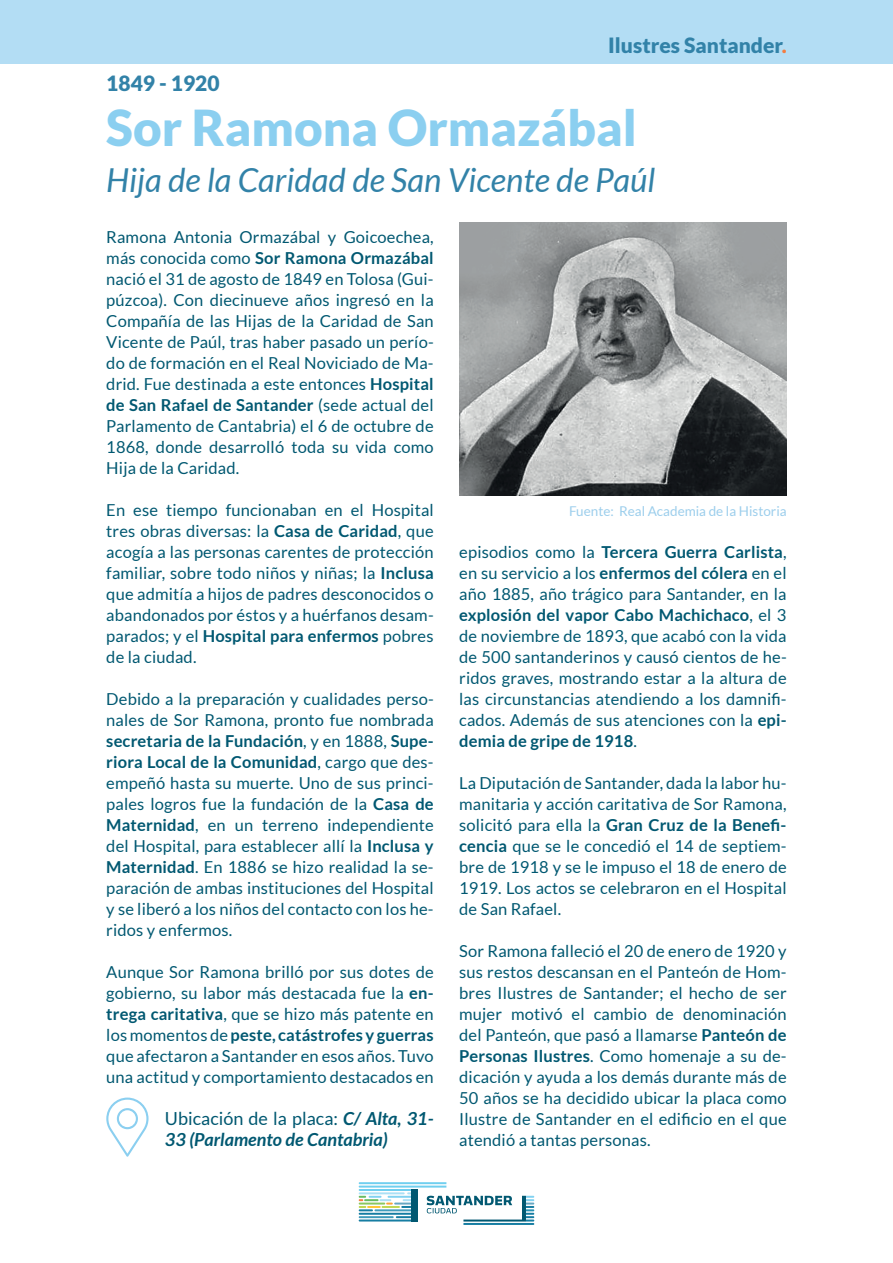
<style>
.page{position:relative;width:893px;height:1263px;background:#fff}
.page>*{position:absolute;margin:0;border:0;box-sizing:border-box;transform-origin:0 0}
.t1{font:900 49.5px "Lato";color:#8bcff0}
.t2{font:italic 33px "Lato";color:#3282a8}
.t3{font:900 21px "Lato";color:#3282a8}
.t4{font:italic 700 18px/21px "Lato";color:#015871}
.t5{font:16.5px/21px "Lato";letter-spacing:.01em;color:#015871;text-align:justify}
.t6{font:13.5px "Lato";color:#9cceec}
.s1{color:#f47d41}
.s2{font-weight:700}
.s3{font-weight:400;font-style:normal}
</style>
<div class="page">
<div style="left:0;top:0;width:893px;height:64px;background:#b3ddf4"></div>
<svg style="left:359px;top:1182px;width:175px;height:43px"></svg>
<img style="left:459px;top:222px;width:328px;height:273px">
<svg style="left:106px;top:1097px;width:43px;height:60px"></svg>
<p class="t3" style="left:106px;top:71px;width:115px">1849 - 1920</p>
<p class="t3" style="left:608px;top:33px;width:180px">Ilustres Santander<span class="s1">.</span></p>
<h1 class="t1" style="left:106px;top:99px;width:532px">Sor Ramona Ormazábal</h1>
<h2 class="t2" style="left:106px;top:161px;width:550px">Hija de la Caridad de San Vicente de Paúl</h2>
<p class="t5" style="left:106px;top:226px;width:329px">Ramona Antonia Ormazábal y Goicoechea, más conocida como <span class="s2">Sor Ramona Ormazábal </span>nació el 31 de agosto de 1849 en Tolosa (Gui&shy;púzcoa). Con diecinueve años ingresó en la Compañía de las Hijas de la Caridad de San Vicente de Paúl, tras haber pasado un perío&shy;do de formación en el Real Noviciado de Ma&shy;drid. Fue destinada a este entonces <span class="s2">Hospital de San Rafael de Santander</span> (sede actual del Parlamento de Cantabria) el 6 de octubre de 1868, donde desarrolló toda su vida como Hija de la Caridad.</p>
<p class="t5" style="left:106px;top:499px;width:329px">En ese tiempo funcionaban en el Hospital tres obras diversas: la <span class="s2">Casa de Caridad</span>, que acogía a las personas carentes de protección familiar, sobre todo niños y niñas; la <span class="s2">Inclusa </span>que admitía a hijos de padres desconocidos o abandonados por éstos y a huérfanos desam&shy;parados; y el <span class="s2">Hospital para enfermos</span> pobres de la ciudad.</p>
<p class="t5" style="left:106px;top:688px;width:329px">Debido a la preparación y cualidades perso&shy;nales de Sor Ramona, pronto fue nombrada <span class="s2">secretaria de la Fundación</span>, y en 1888, <span class="s2">Supe&shy;riora Local de la Comunidad</span>, cargo que des&shy;empeñó hasta su muerte. Uno de sus princi&shy;pales logros fue la fundación de la <span class="s2">Casa de Maternidad</span>, en un terreno independiente del Hospital, para establecer allí la <span class="s2">Inclusa y Maternidad</span>. En 1886 se hizo realidad la se&shy;paración de ambas instituciones del Hospital y se liberó a los niños del contacto con los he&shy;ridos y enfermos.</p>
<p class="t5" style="left:106px;top:962px;width:329px">Aunque Sor Ramona brilló por sus dotes de gobierno, su labor más destacada fue la <span class="s2">en&shy;trega caritativa</span>, que se hizo más patente en los momentos de <span class="s2">peste, catástrofes y guerras </span>que afectaron a Santander en esos años. Tuvo una actitud y comportamiento destacados en</p>
<p class="t6" style="left:569px;top:504px;width:219px">Fuente: Real Academia de la Historia</p>
<p class="t5" style="left:459px;top:541px;width:329px">episodios como la <span class="s2">Tercera Guerra Carlista</span>, en su servicio a los <span class="s2">enfermos del cólera</span> en el año 1885, año trágico para Santander, en la <span class="s2">explosión del vapor Cabo Machichaco</span>, el 3 de noviembre de 1893, que acabó con la vida de 500 santanderinos y causó cientos de he&shy;ridos graves, mostrando estar a la altura de las circunstancias atendiendo a los damnifi&shy;cados. Además de sus atenciones con la <span class="s2">epi&shy;demia de gripe de 1918</span>.</p>
<p class="t5" style="left:459px;top:772px;width:329px">La Diputación de Santander, dada la labor hu&shy;manitaria y acción caritativa de Sor Ramona, solicitó para ella la <span class="s2">Gran Cruz de la Benefi&shy;cencia</span> que se le concedió el 14 de septiem&shy;bre de 1918 y se le impuso el 18 de enero de 1919. Los actos se celebraron en el Hospital de San Rafael.</p>
<p class="t5" style="left:459px;top:940px;width:329px">Sor Ramona falleció el 20 de enero de 1920 y sus restos descansan en el Panteón de Hom&shy;bres Ilustres de Santander; el hecho de ser mujer motivó el cambio de denominación del Panteón, que pasó a llamarse <span class="s2">Panteón de Personas Ilustres</span>. Como homenaje a su de&shy;dicación y ayuda a los demás durante más de 50 años se ha decidido ubicar la placa como Ilustre de Santander en el edificio en el que atendió a tantas personas.</p>
<p class="t4" style="left:165px;top:1108px;width:270px"><span class="s3">Ubicación de la placa:</span> C/ Alta, 31-<br>33 (Parlamento de Cantabria)</p>
</div>
